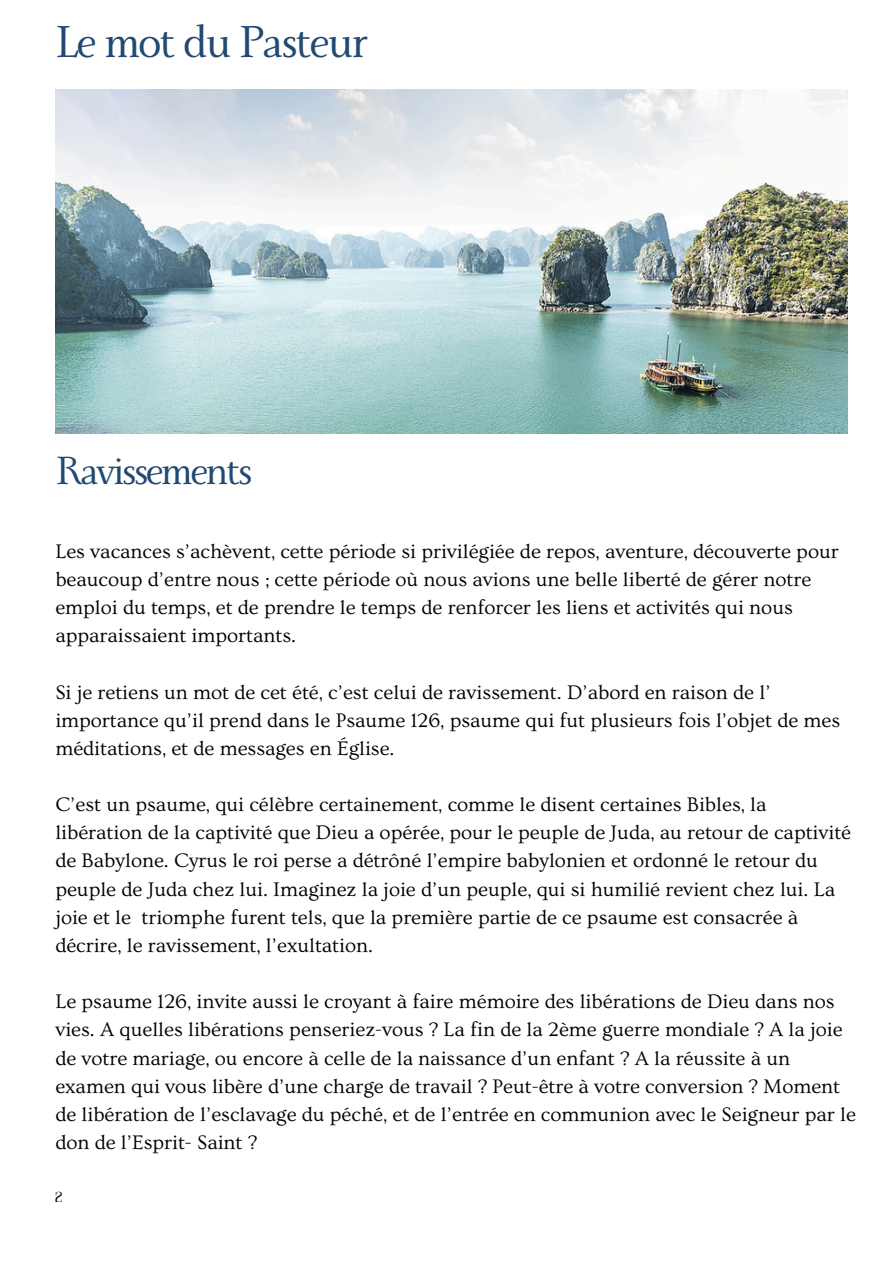
<style>
.page{position:relative;width:894px;height:1264px;background:#fff}
.page>*{position:absolute;margin:0;border:0;box-sizing:border-box;transform-origin:0 0}
.t1{font:49.65px "Monterchi Serif";letter-spacing:-.05em;color:#224972}
.t2{font:43.8px "Monterchi Serif";letter-spacing:-.065em;color:#224972}
.t3{font:20.55px/28.2px "Ovo";color:#000001}
.t4{font:14.55px "Perandoryv 2";color:#000001}
</style>
<div class="page">
<img style="left:55px;top:89px;width:791px;height:345px">
<h1 class="t1" style="left:55px;top:17px;width:314px">Le mot du Pasteur</h1>
<h2 class="t2" style="left:55px;top:449px;width:198px">Ravissements</h2>
<p class="t3" style="left:55px;top:537px;width:784px">Les vacances s’achèvent, cette période si privilégiée de repos, aventure, découverte pour beaucoup d’entre nous ; cette période où nous avions une belle liberté de gérer notre emploi du temps, et de prendre le temps de renforcer les liens et activités qui nous apparaissaient importants.</p>
<p class="t3" style="left:55px;top:678px;width:786px">Si je retiens un mot de cet été, c’est celui de ravissement. D’abord en raison de l’ importance qu’il prend dans le Psaume 126, psaume qui fut plusieurs fois l’objet de mes méditations, et de messages en Église.</p>
<p class="t3" style="left:55px;top:790px;width:797px">C’est un psaume, qui célèbre certainement, comme le disent certaines Bibles, la libération de la captivité que Dieu a opérée, pour le peuple de Juda, au retour de captivité de Babylone. Cyrus le roi perse a détrôné l’empire babylonien et ordonné le retour du peuple de Juda chez lui. Imaginez la joie d’un peuple, qui si humilié revient chez lui. La joie et le triomphe furent tels, que la première partie de ce psaume est consacrée à décrire, le ravissement, l’exultation.</p>
<p class="t3" style="left:55px;top:987px;width:801px">Le psaume 126, invite aussi le croyant à faire mémoire des libérations de Dieu dans nos vies. A quelles libérations penseriez-vous ? La fin de la 2ème guerre mondiale ? A la joie de votre mariage, ou encore à celle de la naissance d’un enfant ? A la réussite à un examen qui vous libère d’une charge de travail ? Peut-être à votre conversion ? Moment de libération de l’esclavage du péché, et de l’entrée en communion avec le Seigneur par le don de l’Esprit- Saint ?</p>
<p class="t4" style="left:55px;top:1191px;width:8px">2</p>
</div>
